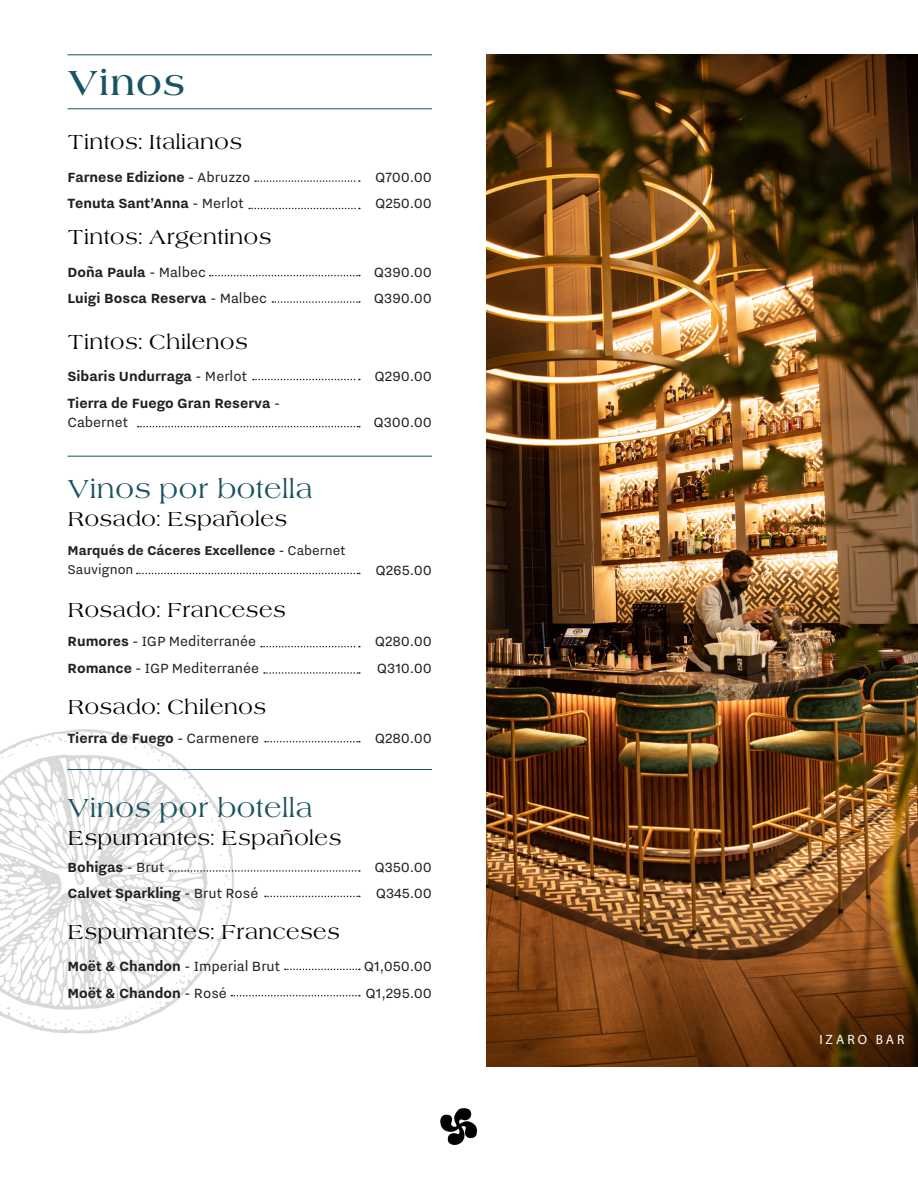
<style>
.page{position:relative;width:918px;height:1188px;background:#fff}
.page>*{position:absolute;margin:0;border:0;box-sizing:border-box;transform-origin:0 0}
.t1{font:700 36px "Americana TOT";color:#195362}
.t2{font:27px "Americana TOT";color:#195362}
.t3{font:21px "Americana TOT";color:#000001}
.t4{font:700 16.5px/19.8px "Nitti Grotesk";color:#1f2225}
.t5{font:16.5px "Nitti Grotesk";color:#231f20}
.t6{font:16.5px "Nitti Grotesk";color:#1f2225}
.t7{font:700 15.75px/18.9px "Nitti Grotesk";color:#1f2225}
.t8{font:13.5px "Myriad Pro";letter-spacing:.22em;color:#fff}
.s1{font-weight:400}
.s2{font-weight:700}
.s3{color:#fff}
</style>
<div class="page">
<img style="left:486px;top:54px;width:432px;height:1012px">
<img style="left:438px;top:1106px;width:42px;height:42px;border-radius:21px">
<svg style="left:0;top:729px;width:221px;height:305px"></svg>
<svg style="left:0;top:755px;width:207px;height:255px"></svg>
<svg style="left:102px;top:739px;width:4px;height:3px"></svg>
<svg style="left:44px;top:738px;width:7px;height:5px"></svg>
<svg style="left:41px;top:1018px;width:21px;height:8px"></svg>
<svg style="left:58px;top:736px;width:8px;height:6px"></svg>
<svg style="left:73px;top:733px;width:13px;height:10px"></svg>
<svg style="left:121px;top:742px;width:6px;height:3px"></svg>
<svg style="left:1px;top:754px;width:12px;height:5px"></svg>
<svg style="left:28px;top:1017px;width:7px;height:5px"></svg>
<svg style="left:23px;top:745px;width:5px;height:4px"></svg>
<svg style="left:193px;top:786px;width:13px;height:15px"></svg>
<svg style="left:143px;top:746px;width:37px;height:23px"></svg>
<svg style="left:7px;top:1007px;width:15px;height:11px"></svg>
<svg style="left:29px;top:916px;width:6px;height:5px"></svg>
<svg style="left:0;top:891px;width:18px;height:20px"></svg>
<svg style="left:18px;top:946px;width:12px;height:22px"></svg>
<svg style="left:7px;top:968px;width:3px;height:4px"></svg>
<svg style="left:46px;top:818px;width:10px;height:7px"></svg>
<svg style="left:5px;top:928px;width:5px;height:6px"></svg>
<svg style="left:58px;top:789px;width:2px;height:7px"></svg>
<svg style="left:23px;top:867px;width:11px;height:8px"></svg>
<svg style="left:150px;top:794px;width:6px;height:7px"></svg>
<svg style="left:1px;top:860px;width:4px;height:4px"></svg>
<hr style="left:68px;top:108px;width:364px;height:1px;background:#195362">
<hr style="left:68px;top:54px;width:364px;height:1px;background:#195362">
<svg style="left:137px;top:573px;width:223px;height:1px"></svg>
<svg style="left:261px;top:646px;width:99px;height:1px"></svg>
<svg style="left:264px;top:672px;width:96px;height:2px"></svg>
<hr style="left:68px;top:769px;width:364px;height:1px;background:#195362">
<svg style="left:68px;top:817px;width:292px;height:210px"></svg>
<svg style="left:265px;top:741px;width:95px;height:1px"></svg>
<svg style="left:210px;top:275px;width:150px;height:1px"></svg>
<svg style="left:272px;top:301px;width:88px;height:2px"></svg>
<svg style="left:253px;top:379px;width:107px;height:1px"></svg>
<svg style="left:138px;top:426px;width:222px;height:1px"></svg>
<hr style="left:68px;top:456px;width:364px;height:1px;background:#195362">
<svg style="left:255px;top:180px;width:105px;height:2px"></svg>
<svg style="left:249px;top:208px;width:111px;height:1px"></svg>
<p class="t1" style="left:68px;top:61px;width:119px">Vinos</p>
<p class="t3" style="left:68px;top:130px;width:176px">Tintos: Italianos</p>
<p class="t4" style="left:68px;top:167px;width:185px">Farnese Edizione <span class="s1">- Abruzzo</span></p>
<p class="t4" style="left:68px;top:193px;width:178px">Tenuta Sant’Anna <span class="s1">- Merlot</span></p>
<p class="t3" style="left:68px;top:225px;width:206px">Tintos: Argentinos</p>
<p class="t4" style="left:68px;top:261px;width:140px">Doña Paula <span class="s1">- Malbec</span></p>
<p class="t4" style="left:68px;top:288px;width:201px">Luigi Bosca Reserva <span class="s1">- Malbec</span></p>
<p class="t3" style="left:68px;top:329px;width:182px">Tintos: Chilenos</p>
<p class="t4" style="left:68px;top:366px;width:181px">Sibaris Undurraga <span class="s1">- Merlot</span></p>
<p class="t4" style="left:68px;top:392px;width:214px">Tierra de Fuego Gran Reserva <span class="s1">-<br>Cabernet</span></p>
<p class="t5" style="left:375px;top:168px;width:58px">Q700.00</p>
<p class="t5" style="left:375px;top:194px;width:58px">Q250.00</p>
<p class="t5" style="left:374px;top:262px;width:60px">Q390.00</p>
<p class="t5" style="left:374px;top:289px;width:60px">Q390.00</p>
<p class="t5" style="left:375px;top:367px;width:59px">Q290.00</p>
<p class="t5" style="left:373px;top:413px;width:60px">Q300.00</p>
<p class="t2" style="left:68px;top:474px;width:247px">Vinos por botella</p>
<p class="t3" style="left:68px;top:506px;width:222px">Rosado: Españoles</p>
<p class="t7" style="left:68px;top:541px;width:280px">Marqués de Cáceres Excellence <span class="s1">- Cabernet<br>Sauvignon</span></p>
<p class="t3" style="left:68px;top:598px;width:220px">Rosado: Franceses</p>
<p class="t6" style="left:68px;top:632px;width:190px"><span class="s2">Rumores</span> - IGP Mediterranée</p>
<p class="t6" style="left:68px;top:659px;width:193px"><span class="s2">Romance</span> - IGP Mediterranée</p>
<p class="t5" style="left:360px;top:561px;width:73px"><span class="s3">ks</span>Q265.00</p>
<p class="t5" style="left:375px;top:632px;width:59px">Q280.00</p>
<p class="t5" style="left:377px;top:659px;width:57px">Q310.00</p>
<p class="t3" style="left:68px;top:695px;width:200px">Rosado: Chilenos</p>
<p class="t4" style="left:68px;top:728px;width:193px">Tierra de Fuego <span class="s1">- Carmenere</span></p>
<p class="t5" style="left:375px;top:729px;width:59px">Q280.00</p>
<p class="t2" style="left:68px;top:793px;width:247px">Vinos por botella</p>
<p class="t3" style="left:68px;top:826px;width:276px">Espumantes: Españoles</p>
<p class="t4" style="left:68px;top:857px;width:98px">Bohigas <span class="s1">- Brut</span></p>
<p class="t4" style="left:68px;top:883px;width:192px">Calvet Sparkling <span class="s1">- Brut Rosé</span></p>
<p class="t3" style="left:68px;top:920px;width:274px">Espumantes: Franceses</p>
<p class="t6" style="left:68px;top:957px;width:214px"><span class="s2">Moët &amp; Chandon</span> - Imperial Brut</p>
<p class="t4" style="left:68px;top:983px;width:161px">Moët &amp; Chandon <span class="s1">- Rosé</span></p>
<p class="t5" style="left:374px;top:858px;width:59px">Q350.00</p>
<p class="t5" style="left:376px;top:884px;width:58px">Q345.00</p>
<p class="t5" style="left:364px;top:957px;width:70px">Q1,050.00</p>
<p class="t5" style="left:365px;top:984px;width:68px">Q1,295.00</p>
<p class="t8" style="left:819px;top:1031px;width:86px">IZARO BAR</p>
</div>
